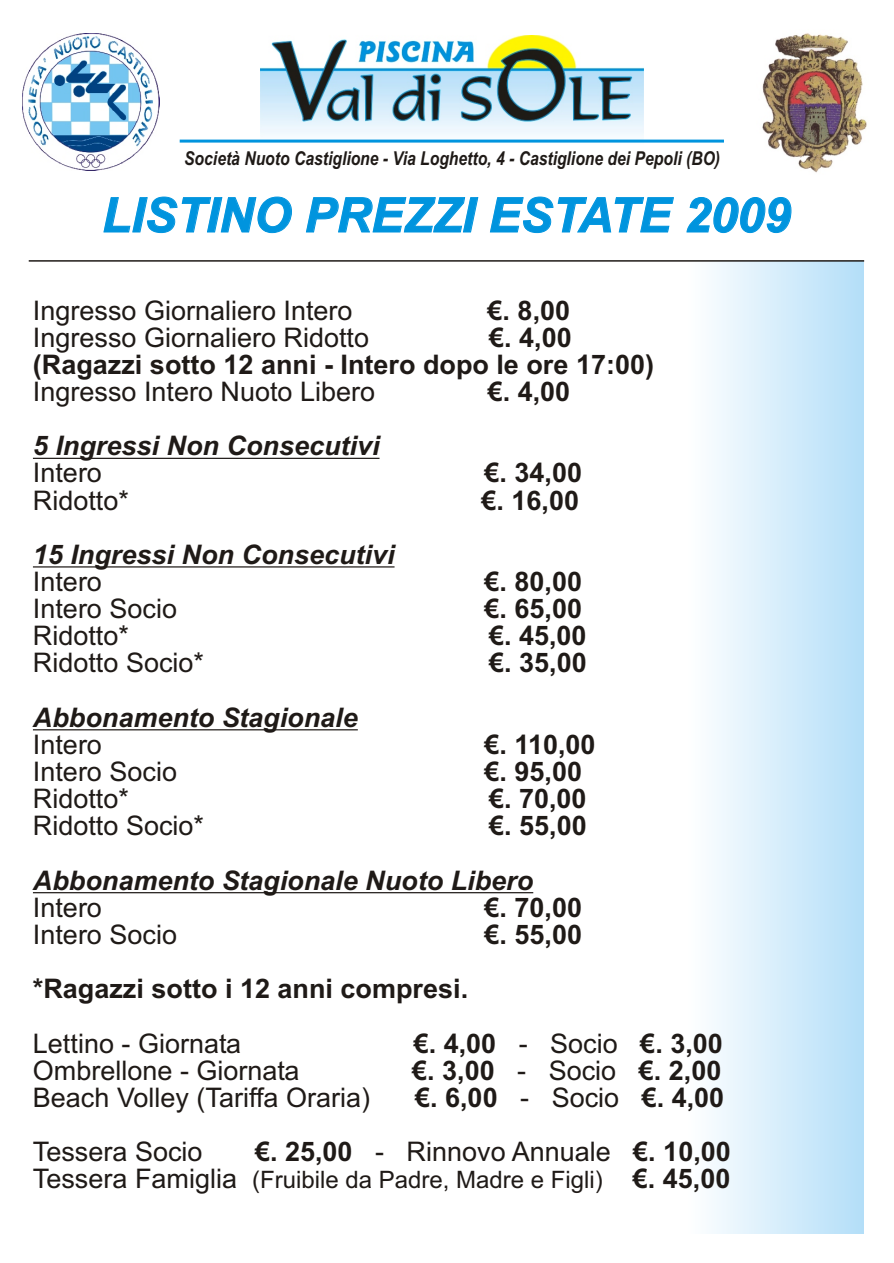
<style>
.page{position:relative;width:894px;height:1263px;background:#fff}
.page>*{position:absolute;margin:0;border:0;box-sizing:border-box;transform-origin:0 0}
.t1{font:italic 700 48px "Arial";color:#0094de}
.t2{font:27px "Arial";color:#1f1a17}
.t3{font:700 27px/27.2px "Arial";color:#1f1a17}
.t4{font:italic 700 27px "Arial";color:#1f1a17}
.t5{font:24px "Arial";color:#1f1a17}
.t6{font:italic 700 19.2px "Arial Narrow";color:#1f1a17}
.s1{font-weight:400}
.s2{font-weight:700}
.s3{font-size:27px}
.s4{font-weight:700;font-size:27px}
</style>
<div class="page">
<img style="left:22px;top:33px;width:138px;height:138px">
<img style="left:762px;top:33px;width:105px;height:140px">
<img style="left:260px;top:35px;width:383px;height:105px">
<hr style="left:180px;top:140px;width:544px;height:3px;background:#0094de">
<div style="left:686px;top:261px;width:178px;height:973px;background:linear-gradient(to right,#fff,#b3def8)"></div>
<hr style="left:29px;top:260px;width:835px;height:2px;background:#1f1a17">
<hr style="left:33px;top:458px;width:347px;height:1px;background:#1f1a17">
<hr style="left:33px;top:566px;width:362px;height:2px;background:#1f1a17">
<hr style="left:33px;top:729px;width:325px;height:1px;background:#1f1a17">
<hr style="left:33px;top:892px;width:500px;height:1px;background:#1f1a17">
<p class="t6" style="left:184px;top:151px;width:537px">Società Nuoto Castiglione - Via Loghetto, 4 - Castiglione dei Pepoli (BO)</p>
<h1 class="t1" style="left:102px;top:197px;width:690px">LISTINO PREZZI ESTATE 2009</h1>
<p class="t2" style="left:33px;top:300px;width:321px">Ingresso Giornaliero Intero</p>
<p class="t3" style="left:488px;top:299px;width:84px">€. 8,00</p>
<p class="t2" style="left:33px;top:327px;width:338px">Ingresso Giornaliero Ridotto</p>
<p class="t3" style="left:33px;top:326px;width:623px;text-indent:456px">€. 4,00 (Ragazzi sotto 12 anni - Intero dopo le ore 17:00)</p>
<p class="t2" style="left:33px;top:381px;width:344px">Ingresso Intero Nuoto Libero</p>
<p class="t3" style="left:488px;top:380px;width:84px">€. 4,00</p>
<p class="t4" style="left:33px;top:436px;width:348px">5 Ingressi Non Consecutivi</p>
<p class="t2" style="left:33px;top:463px;width:71px">Intero</p>
<p class="t3" style="left:485px;top:462px;width:99px">€. 34,00</p>
<p class="t2" style="left:33px;top:490px;width:98px">Ridotto*</p>
<p class="t3" style="left:482px;top:489px;width:99px">€. 16,00</p>
<p class="t4" style="left:33px;top:544px;width:363px">15 Ingressi Non Consecutivi</p>
<p class="t2" style="left:33px;top:571px;width:71px">Intero</p>
<p class="t3" style="left:485px;top:570px;width:99px">€. 80,00</p>
<p class="t2" style="left:33px;top:599px;width:146px">Intero Socio</p>
<p class="t3" style="left:485px;top:598px;width:99px">€. 65,00</p>
<p class="t2" style="left:33px;top:626px;width:98px">Ridotto*</p>
<p class="t3" style="left:489px;top:625px;width:99px">€. 45,00</p>
<p class="t2" style="left:33px;top:653px;width:173px">Ridotto Socio*</p>
<p class="t3" style="left:489px;top:652px;width:99px">€. 35,00</p>
<p class="t4" style="left:33px;top:707px;width:326px">Abbonamento Stagionale</p>
<p class="t2" style="left:33px;top:734px;width:71px">Intero</p>
<p class="t3" style="left:485px;top:733px;width:113px">€. 110,00</p>
<p class="t2" style="left:33px;top:761px;width:146px">Intero Socio</p>
<p class="t3" style="left:485px;top:760px;width:99px">€. 95,00</p>
<p class="t2" style="left:33px;top:789px;width:98px">Ridotto*</p>
<p class="t3" style="left:489px;top:788px;width:99px">€. 70,00</p>
<p class="t2" style="left:33px;top:816px;width:173px">Ridotto Socio*</p>
<p class="t3" style="left:489px;top:815px;width:99px">€. 55,00</p>
<p class="t4" style="left:33px;top:870px;width:502px">Abbonamento Stagionale Nuoto Libero</p>
<p class="t2" style="left:33px;top:897px;width:71px">Intero</p>
<p class="t3" style="left:485px;top:896px;width:99px">€. 70,00</p>
<p class="t2" style="left:33px;top:924px;width:146px">Intero Socio</p>
<p class="t3" style="left:485px;top:923px;width:99px">€. 55,00</p>
<p class="t3" style="left:33px;top:978px;width:437px">*Ragazzi sotto i 12 anni compresi.</p>
<p class="t2" style="left:33px;top:1033px;width:210px">Lettino - Giornata</p>
<p class="t3" style="left:414px;top:1032px;width:311px">€. 4,00 <span class="s1">- Socio</span> €. 3,00</p>
<p class="t2" style="left:33px;top:1060px;width:268px">Ombrellone - Giornata</p>
<p class="t3" style="left:412px;top:1059px;width:311px">€. 3,00 <span class="s1">- Socio</span> €. 2,00</p>
<p class="t2" style="left:33px;top:1087px;width:339px">Beach Volley (Tariffa Oraria)</p>
<p class="t3" style="left:415px;top:1086px;width:311px">€. 6,00 <span class="s1">- Socio</span> €. 4,00</p>
<p class="t2" style="left:33px;top:1141px;width:171px">Tessera Socio</p>
<p class="t2" style="left:255px;top:1141px;width:477px"><span class="s2">€. 25,00</span> - Rinnovo Annuale <span class="s2">€. 10,00</span></p>
<p class="t5" style="left:33px;top:1171px;width:699px"><span class="s3">Tessera Famiglia</span> (Fruibile da Padre, Madre e Figli) <span class="s4">€. 45,00</span></p>
</div>
